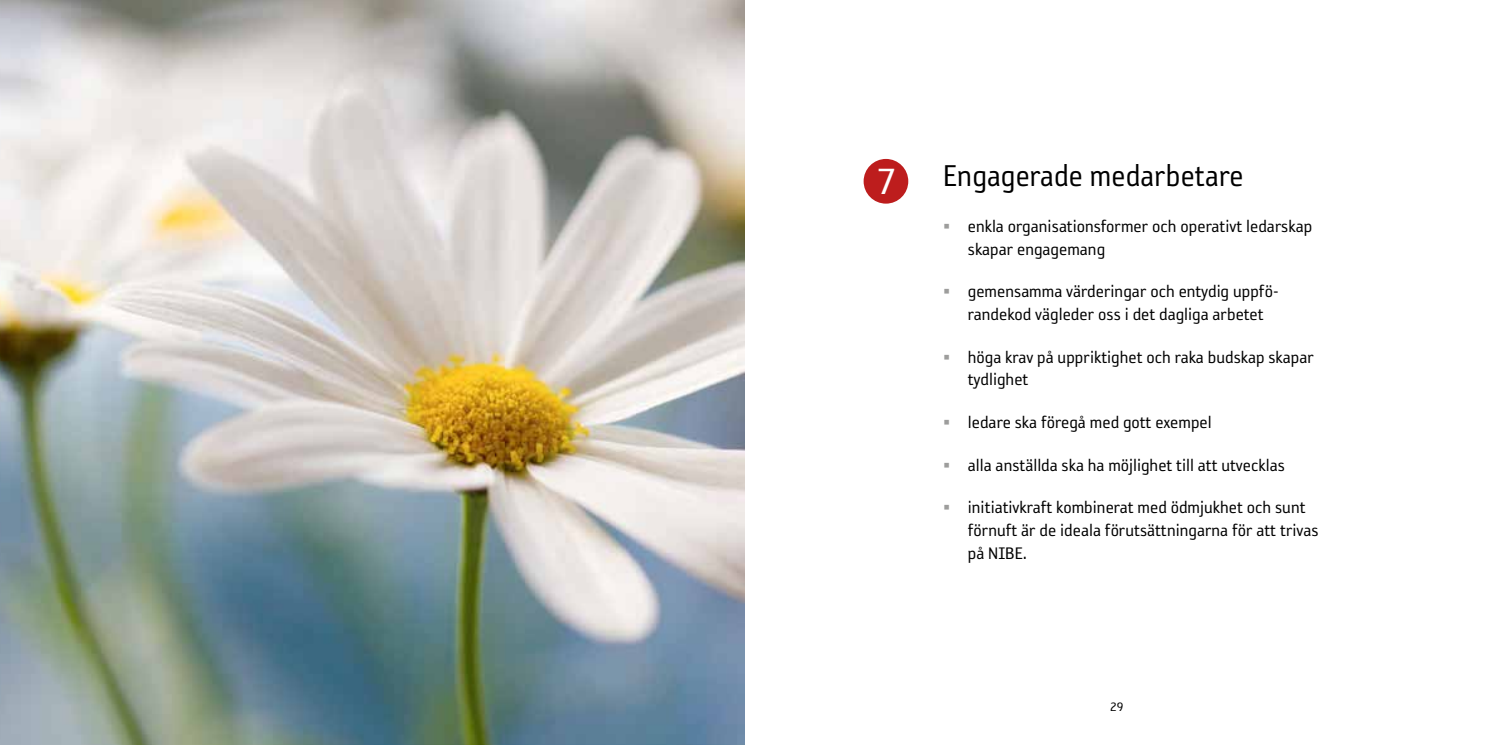
<style>
.page{position:relative;width:1489px;height:745px;background:#fff}
.page>*{position:absolute;margin:0;border:0;box-sizing:border-box;transform-origin:0 0}
.t1{font:42px "Reykjavik One OT A Gauge";color:#fff}
.t2{font:34.65px "Reykjavik One OT A Gauge";letter-spacing:.005em;color:#000;scale:.95 1}
.t3{font:19.25px/22.8px "Reykjavik One OT A Gauge";color:#000}
.t4{font:14px "Reykjavik One OT A Gauge";color:#000}
.s1{color:#9d9d9c}
</style>
<div class="page">
<div style="left:863px;top:159px;width:45px;height:44px;background:#bd1d1d;border-radius:50%"></div>
<img style="left:0;top:0;width:744px;height:744px">
<h1 class="t1" style="left:876px;top:160px;width:22px">7</h1>
<h2 class="t2" style="left:943px;top:158px;width:318px">Engagerade medarbetare</h2>
<p class="t3" style="left:967px;top:215px;width:346px;text-indent:-25px"><span class="s1">▪</span> enkla organisationsformer och operativt ledarskap skapar engagemang</p>
<p class="t3" style="left:943px;top:280px;width:337px;text-align:center"><span class="s1">▪</span> gemensamma värderingar och entydig uppfö&shy;randekod vägleder oss i det dagliga arbetet</p>
<p class="t3" style="left:967px;top:345px;width:347px;text-indent:-25px"><span class="s1">▪</span> höga krav på uppriktighet och raka budskap skapar tydlighet</p>
<p class="t3" style="left:943px;top:411px;width:270px"><span class="s1">▪</span> ledare ska föregå med gott exempel</p>
<p class="t3" style="left:943px;top:453px;width:343px"><span class="s1">▪</span> alla anställda ska ha möjlighet till att utvecklas</p>
<p class="t3" style="left:967px;top:496px;width:352px;text-indent:-25px"><span class="s1">▪</span> initiativkraft kombinerat med ödmjukhet och sunt förnuft är de ideala förutsättningarna för att trivas på NIBE.</p>
<p class="t4" style="left:1109px;top:699px;width:15px">29</p>
</div>
